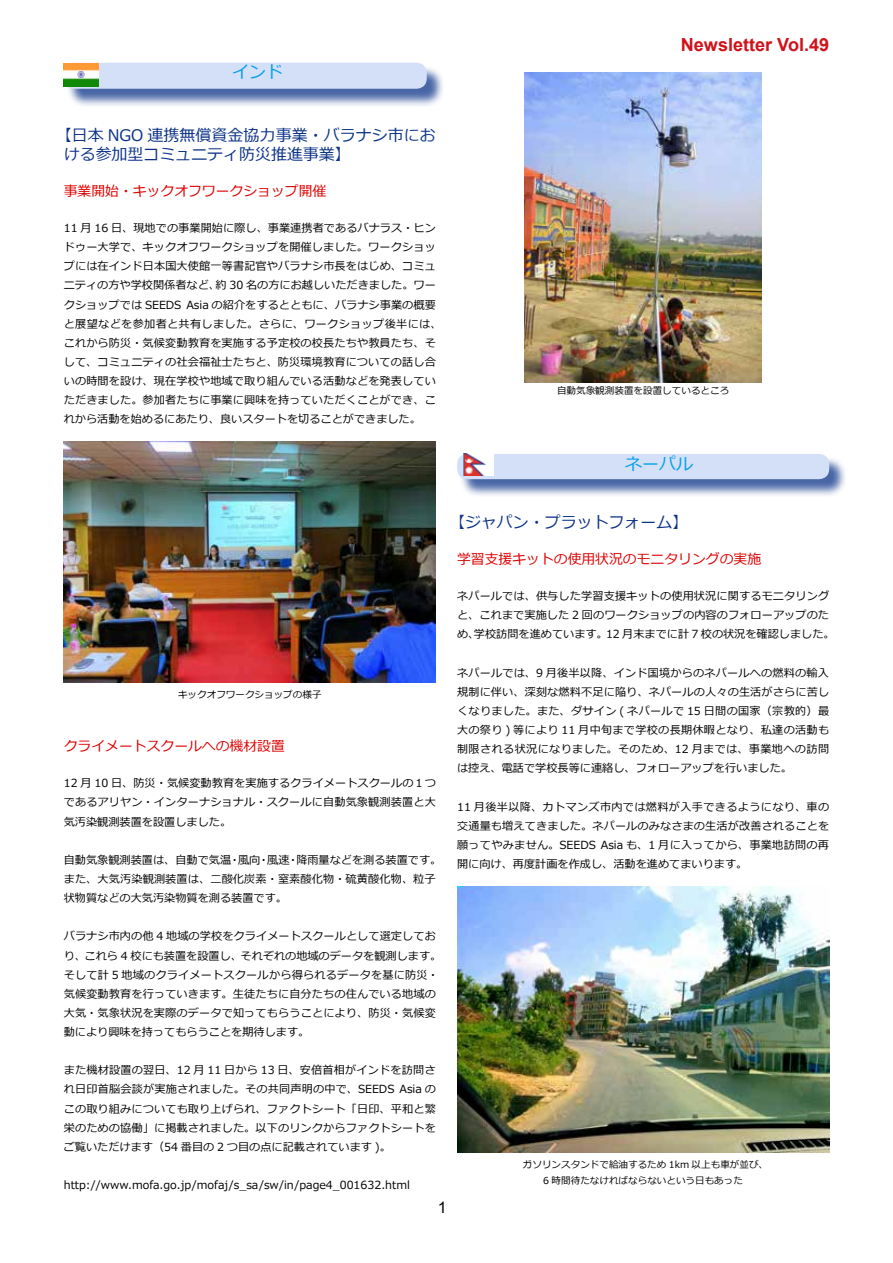
<style>
.page{position:relative;width:893px;height:1263px;background:#fff}
.page>*{position:absolute;margin:0;border:0;box-sizing:border-box;transform-origin:0 0}
.t1{font:700 18px "Arial";color:#d0121b}
.t2{font:16.95px "Meiryo";color:#00a0e9}
.t3{font:15.9px/19.2px "Meiryo";color:#0c3388}
.t4{font:15.9px "Arial";color:#000}
.t5{font:13.8px "Meiryo";color:#df0000}
.t6{font:11.1px/19.2px "Meiryo";letter-spacing:.01em;color:#000}
.t7{font:9.6px/16.8px "Meiryo";color:#000;text-align:center}
</style>
<div class="page">
<div style="left:459px;top:456px;width:389px;height:42px;background:#0c3388;opacity:.75"></div>
<div style="left:457px;top:454px;width:372px;height:25px;background:#d4dff8;border-radius:10px"></div>
<img style="left:463px;top:454px;width:30px;height:21px">
<div style="left:66px;top:65px;width:379px;height:42px;background:#0c3388;opacity:.75"></div>
<div style="left:64px;top:63px;width:363px;height:26px;background:#d4dff8;border-radius:10px"></div>
<img style="left:64px;top:442px;width:372px;height:240px">
<img style="left:64px;top:64px;width:35px;height:22px">
<img style="left:525px;top:72px;width:237px;height:310px">
<img style="left:457px;top:887px;width:372px;height:265px">
<h2 class="t2" style="left:232px;top:60px;width:53px">インド</h2>
<h1 class="t1" style="left:681px;top:32px;width:150px">Newsletter Vol.49</h1>
<h3 class="t3" style="left:64px;top:126px;width:374px;text-indent:-8px">【日本 NGO 連携無償資金協力事業・バラナシ市における参加型コミュニティ防災推進事業】</h3>
<p class="t5" style="left:64px;top:181px;width:264px">事業開始・キックオフワークショップ開催</p>
<p class="t6" style="left:64px;top:219px;width:379px">11 月 16 日、現地での事業開始に際し、事業連携者であるバナラス・ヒンドゥー大学で、キックオフワークショップを開催しました。ワークショップには在インド日本国大使館一等書記官やバラナシ市長をはじめ、コミュニティの方や学校関係者など、約 30 名の方にお越しいただきました。ワークショップでは SEEDS Asia の紹介をするとともに、バラナシ事業の概要と展望などを参加者と共有しました。さらに、ワークショップ後半には、これから防災・気候変動教育を実施する予定校の校長たちや教員たち、そして、コミュニティの社会福祉士たちと、防災環境教育についての話し合いの時間を設け、現在学校や地域で取り組んでいる活動などを発表していただきました。参加者たちに事業に興味を持っていただくことができ、これから活動を始めるにあたり、良いスタートを切ることができました。</p>
<p class="t7" style="left:557px;top:383px;width:174px">自動気象観測装置を設置しているところ</p>
<h2 class="t2" style="left:625px;top:452px;width:70px">ネーパル</h2>
<p class="t7" style="left:178px;top:687px;width:145px">キックオフワークショップの様子</p>
<p class="t5" style="left:64px;top:737px;width:223px">クライメートスクールへの機材設置</p>
<p class="t6" style="left:64px;top:774px;width:374px;text-align:justify">12 月 10 日、防災・気候変動教育を実施するクライメートスクールの１つであるアリヤン・インターナショナル・スクールに自動気象観測装置と大気汚染観測装置を設置しました。</p>
<p class="t6" style="left:64px;top:851px;width:379px">自動気象観測装置は、自動で気温・風向・風速・降雨量などを測る装置です。また、大気汚染観測装置は、二酸化炭素・窒素酸化物・硫黄酸化物、粒子状物質などの大気汚染物質を測る装置です。</p>
<p class="t6" style="left:64px;top:927px;width:379px">バラナシ市内の他 4 地域の学校をクライメートスクールとして選定しており、これら 4 校にも装置を設置し、それぞれの地域のデータを観測します。そして計 5 地域のクライメートスクールから得られるデータを基に防災・気候変動教育を行っていきます。生徒たちに自分たちの住んでいる地域の大気・気象状況を実際のデータで知ってもらうことにより、防災・気候変動により興味を持ってもらうことを期待します。</p>
<p class="t6" style="left:64px;top:1061px;width:374px;text-align:justify">また機材設置の翌日、12 月 11 日から 13 日、安倍首相がインドを訪問され日印首脳会談が実施されました。その共同声明の中で、SEEDS Asia のこの取り組みについても取り上げられ、ファクトシート「日印、平和と繁栄のための協働」に掲載されました。以下のリンクからファクトシートをご覧いただけます（54 番目の 2 つ目の点に記載されています )。</p>
<p class="t6" style="left:64px;top:1176px;width:348px">http://www.mofa.go.jp/mofaj/s_sa/sw/in/page4_001632.html</p>
<h3 class="t4" style="left:438px;top:1196px;width:10px">1</h3>
<h3 class="t3" style="left:449px;top:514px;width:241px">【ジャパン・プラットフォーム】</h3>
<p class="t5" style="left:457px;top:550px;width:306px">学習支援キットの使用状況のモニタリングの実施</p>
<p class="t6" style="left:457px;top:587px;width:379px">ネパールでは、供与した学習支援キットの使用状況に関するモニタリングと、これまで実施した 2 回のワークショップの内容のフォローアップのため、学校訪問を進めています。12 月末までに計 7 校の状況を確認しました。</p>
<p class="t6" style="left:457px;top:664px;width:374px;text-align:justify">ネパールでは、9 月後半以降、インド国境からのネパールへの燃料の輸入規制に伴い、深刻な燃料不足に陥り、ネパールの人々の生活がさらに苦しくなりました。また、ダサイン ( ネパールで 15 日間の国家（宗教的）最大の祭り ) 等により 11 月中旬まで学校の長期休暇となり、私達の活動も制限される状況になりました。そのため、12 月までは、事業地への訪問は控え、電話で学校長等に連絡し、フォローアップを行いました。</p>
<p class="t6" style="left:457px;top:798px;width:374px;text-align:justify">11 月後半以降、カトマンズ市内では燃料が入手できるようになり、車の交通量も増えてきました。ネパールのみなさまの生活が改善されることを願ってやみません。SEEDS Asia も、1 月に入ってから、事業地訪問の再開に向け、再度計画を作成し、活動を進めてまいります。</p>
<p class="t7" style="left:523px;top:1156px;width:247px">ガソリンスタンドで給油するため 1km 以上も車が並び、<br>6 時間待たなければならないという日もあった</p>
</div>
